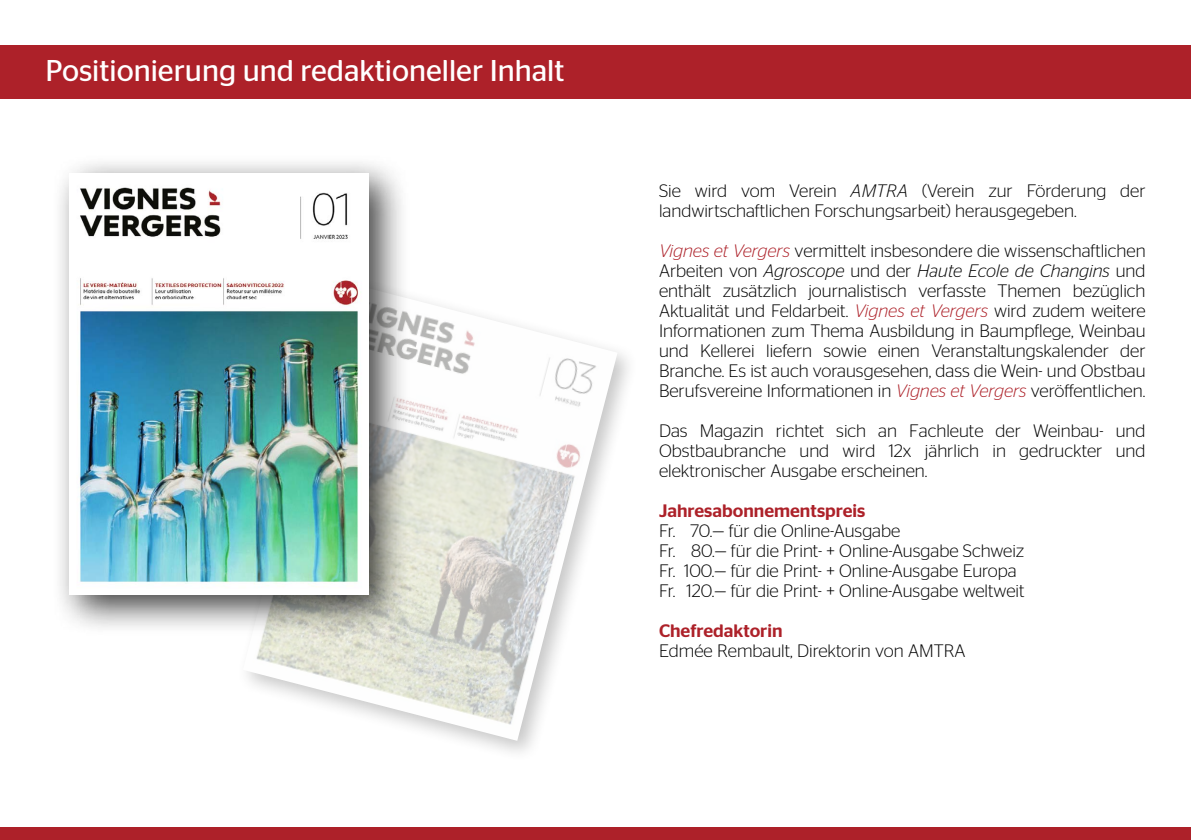
<style>
.page{position:relative;width:1191px;height:840px;background:#fff}
.page>*{position:absolute;margin:0;border:0;box-sizing:border-box;transform-origin:0 0}
.t1{font:30px "Stag Sans";color:#fff}
.t2{font:300 18px/20px "Stag Sans";color:#000}
.t3{font:500 18px "Stag Sans";color:#ad2129}
.s1{font-style:italic}
.s2{font-style:italic;color:#ad2129}
.s3{font-weight:500;color:#ad2129}
.s4{color:#fff}
</style>
<div class="page">
<img style="left:246px;top:298px;width:371px;height:442px">
<div style="left:50px;top:154px;width:360px;height:482px;background:#000;opacity:.75"></div>
<img style="left:70px;top:173px;width:299px;height:421px">
<div style="left:0;top:45px;width:1191px;height:54px;background:#ad2129"></div>
<div style="left:0;top:826px;width:1191px;height:13px;background:#ad2129"></div>
<h1 class="t1" style="left:45px;top:54px;width:520px">Positionierung und redaktioneller Inhalt</h1>
<p class="t2" style="left:659px;top:180px;width:488px">Sie wird vom Verein <span class="s1">AMTRA</span> (Verein zur Förderung der landwirtschaftlichen Forschungsarbeit) herausgegeben.</p>
<p class="t2" style="left:659px;top:240px;width:488px;text-align:justify"><span class="s2">Vignes et Vergers</span> vermittelt insbesondere die wissenschaftlichen Arbeiten von <span class="s1">Agroscope</span> und der <span class="s1">Haute Ecole de Changins</span> und enthält zusätzlich journalistisch verfasste Themen bezüglich Aktualität und Feldarbeit. <span class="s2">Vignes et Vergers</span> wird zudem weitere Informationen zum Thema Ausbildung in Baumpflege, Weinbau und Kellerei liefern sowie einen Veranstaltungskalender der Branche. Es ist auch vorausgesehen, dass die Wein- und Obstbau Berufsvereine Informationen in <span class="s2">Vignes et Vergers</span> veröffentlichen.</p>
<p class="t2" style="left:659px;top:420px;width:488px;text-align:justify">Das Magazin richtet sich an Fachleute der Weinbau- und Obstbaubranche und wird 12x jährlich in gedruckter und elektronischer Ausgabe erscheinen.</p>
<p class="t2" style="left:659px;top:500px;width:367px"><span class="s3">Jahresabonnementspreis<br></span>Fr. <span class="s4">0</span>70.— für die Online-Ausgabe<br>Fr. <span class="s4">0</span>80.— für die Print- + Online-Ausgabe Schweiz Fr. 100.— für die Print- + Online-Ausgabe Europa Fr. 120.— für die Print- + Online-Ausgabe weltweit</p>
<p class="t3" style="left:659px;top:620px;width:125px">Chefredaktorin</p>
<p class="t2" style="left:659px;top:640px;width:308px">Edmée Rembault, Direktorin von AMTRA</p>
</div>
